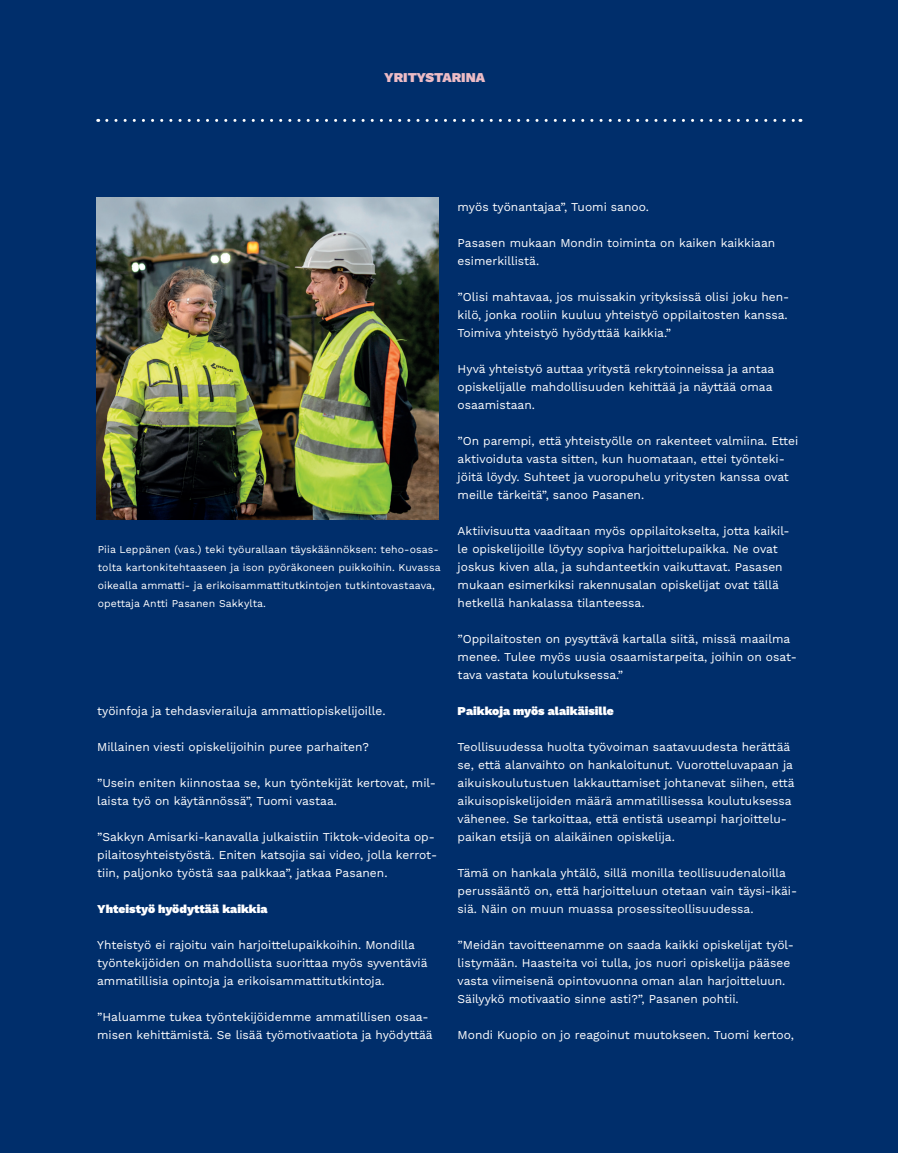
<style>
.page{position:relative;width:898px;height:1153px;background:#fff}
.page>*{position:absolute;margin:0;border:0;box-sizing:border-box;transform-origin:0 0}
.t1{font:900 13.5px "Work Sans";color:#ecbbc5}
.t2{font:12px/18px "Work Sans";color:#fff}
.t3{font:900 12px "Work Sans";color:#fff}
.t4{font:10.5px/18px "Work Sans";letter-spacing:.01em;color:#fff}
</style>
<div class="page">
<div style="left:884px;top:0;width:13px;height:1152px;background:#002e6b"></div>
<div style="left:0;top:0;width:884px;height:1152px;background:#002e6b"></div>
<img style="left:96px;top:198px;width:343px;height:321px">
<svg style="left:107px;top:119px;width:693px;height:3px"></svg>
<p class="t1" style="left:384px;top:67px;width:102px">YRITYSTARINA</p>
<p class="t4" style="left:98px;top:540px;width:344px">Piia Leppänen (vas.) teki työurallaan täyskäännöksen: teho-osas&shy;tolta kartonkitehtaaseen ja ison pyöräkoneen puikkoihin. Kuvassa oikealla ammatti- ja erikoisammattitutkintojen tutkintovastaava, opettaja Antti Pasanen Sakkylta.</p>
<p class="t2" style="left:97px;top:701px;width:290px">työinfoja ja tehdasvierailuja ammattiopiskelijoille.</p>
<p class="t2" style="left:97px;top:737px;width:273px">Millainen viesti opiskelijoihin puree parhaiten?</p>
<p class="t2" style="left:97px;top:773px;width:340px">”Usein eniten kiinnostaa se, kun työntekijät kertovat, mil&shy;laista työ on käytännössä”, Tuomi vastaa.</p>
<p class="t2" style="left:97px;top:827px;width:341px">”Sakkyn Amisarki-kanavalla julkaistiin Tiktok-videoita op&shy;pilaitosyhteistyöstä. Eniten katsojia sai video, jolla kerrot&shy;tiin, paljonko työstä saa palkkaa”, jatkaa Pasanen.</p>
<p class="t3" style="left:97px;top:899px;width:172px">Yhteistyö hyödyttää kaikkia</p>
<p class="t2" style="left:97px;top:935px;width:332px">Yhteistyö ei rajoitu vain harjoittelupaikkoihin. Mondilla työntekijöiden on mahdollista suorittaa myös syventäviä ammatillisia opintoja ja erikoisammattitutkintoja.</p>
<p class="t2" style="left:97px;top:1007px;width:337px">”Haluamme tukea työntekijöidemme ammatillisen osaa&shy;misen kehittämistä. Se lisää työmotivaatiota ja hyödyttää</p>
<p class="t2" style="left:457px;top:197px;width:193px">myös työnantajaa”, Tuomi sanoo.</p>
<p class="t2" style="left:457px;top:233px;width:319px">Pasasen mukaan Mondin toiminta on kaiken kaikkiaan esimerkillistä.</p>
<p class="t2" style="left:457px;top:287px;width:333px">”Olisi mahtavaa, jos muissakin yrityksissä olisi joku hen&shy;kilö, jonka rooliin kuuluu yhteistyö oppilaitosten kanssa.<br>Toimiva yhteistyö hyödyttää kaikkia.”</p>
<p class="t2" style="left:457px;top:359px;width:318px">Hyvä yhteistyö auttaa yritystä rekrytoinneissa ja antaa opiskelijalle mahdollisuuden kehittää ja näyttää omaa osaamistaan.</p>
<p class="t2" style="left:457px;top:431px;width:342px">”On parempi, että yhteistyölle on rakenteet valmiina. Ettei aktivoiduta vasta sitten, kun huomataan, ettei työnteki&shy;jöitä löydy. Suhteet ja vuoropuhelu yritysten kanssa ovat meille tärkeitä”, sanoo Pasanen.</p>
<p class="t2" style="left:457px;top:521px;width:333px">Aktiivisuutta vaaditaan myös oppilaitokselta, jotta kaikil&shy;le opiskelijoille löytyy sopiva harjoittelupaikka. Ne ovat joskus kiven alla, ja suhdanteetkin vaikuttavat. Pasasen mukaan esimerkiksi rakennusalan opiskelijat ovat tällä hetkellä hankalassa tilanteessa.</p>
<p class="t2" style="left:457px;top:629px;width:341px">”Oppilaitosten on pysyttävä kartalla siitä, missä maailma menee. Tulee myös uusia osaamistarpeita, joihin on osat&shy;tava vastata koulutuksessa.”</p>
<p class="t3" style="left:457px;top:701px;width:158px">Paikkoja myös alaikäisille</p>
<p class="t2" style="left:457px;top:737px;width:338px">Teollisuudessa huolta työvoiman saatavuudesta herättää se, että alanvaihto on hankaloitunut. Vuorotteluvapaan ja aikuiskoulutustuen lakkauttamiset johtanevat siihen, että aikuisopiskelijoiden määrä ammatillisessa koulutuksessa vähenee. Se tarkoittaa, että entistä useampi harjoittelu&shy;paikan etsijä on alaikäinen opiskelija.</p>
<p class="t2" style="left:457px;top:863px;width:341px">Tämä on hankala yhtälö, sillä monilla teollisuudenaloilla perussääntö on, että harjoitteluun otetaan vain täysi-ikäi&shy;siä. Näin on muun muassa prosessiteollisuudessa.</p>
<p class="t2" style="left:457px;top:935px;width:337px">”Meidän tavoitteenamme on saada kaikki opiskelijat työl&shy;listymään. Haasteita voi tulla, jos nuori opiskelija pääsee vasta viimeisenä opintovuonna oman alan harjoitteluun.<br>Säilyykö motivaatio sinne asti?”, Pasanen pohtii.</p>
<p class="t2" style="left:457px;top:1025px;width:338px">Mondi Kuopio on jo reagoinut muutokseen. Tuomi kertoo,</p>
</div>
